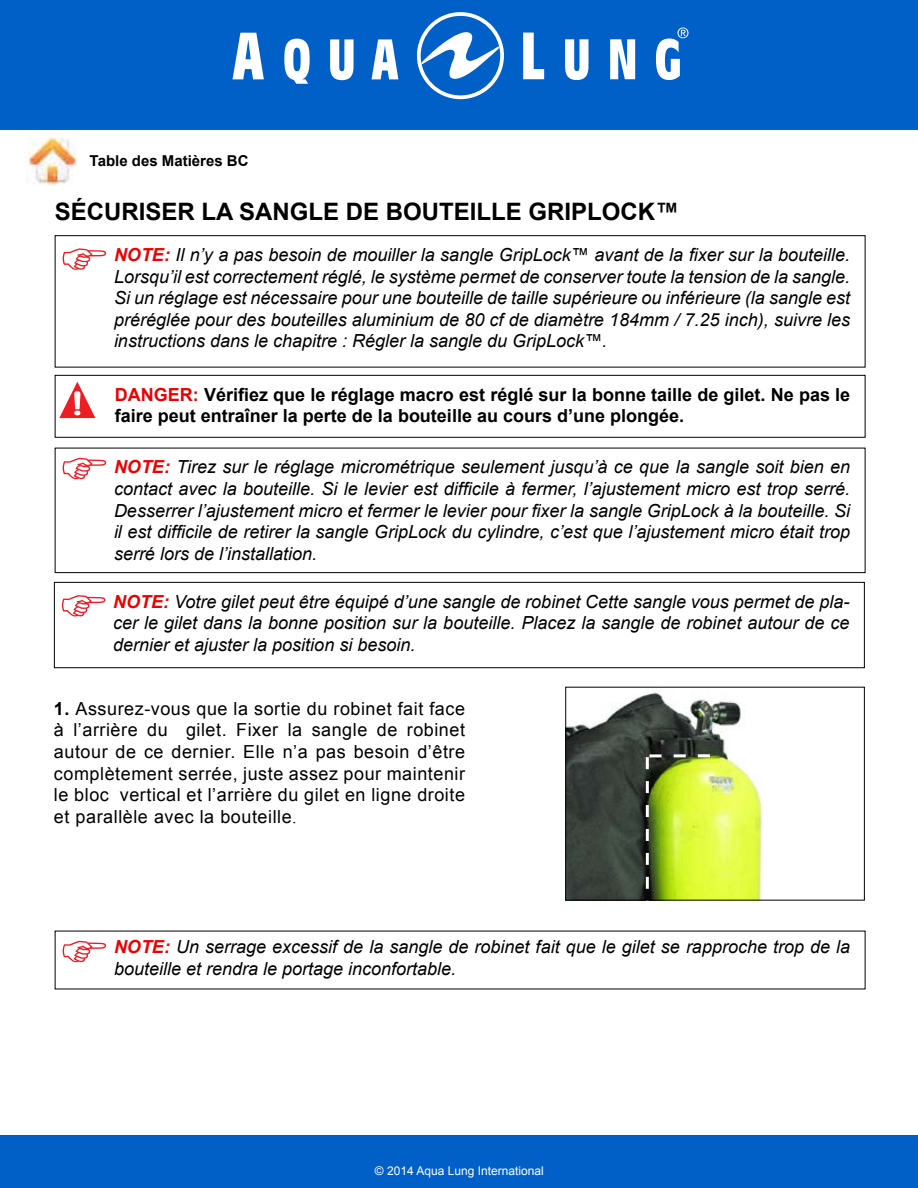
<style>
.page{position:relative;width:918px;height:1188px;background:#fff}
.page>*{position:absolute;margin:0;border:0;box-sizing:border-box;transform-origin:0 0}
.t1{font:700 24px "Arial";color:#000}
.t2{font:italic 18px/21.6px "Arial";color:#000;text-align:justify}
.t3{font:18px/21.6px "Arial";letter-spacing:.03em;color:#000;text-align:justify}
.t4{font:700 18px/21.6px "Arial";color:#000}
.t5{font:700 15px "Arial";color:#000}
.t6{font:12px "Arial";color:#fff}
.s1{font-weight:700;color:#ec0000}
.s2{color:#ec0000}
.s3{font-weight:700}
.s4{font-family:"Times New Roman"}
</style>
<div class="page">
<div style="left:0;top:1136px;width:918px;height:52px;background:#0060c8"></div>
<div style="left:0;top:0;width:918px;height:130px;background:#0060c8"></div>
<svg style="left:233px;top:33px;width:31px;height:46px"></svg>
<svg style="left:284px;top:39px;width:26px;height:45px"></svg>
<svg style="left:330px;top:39px;width:24px;height:41px"></svg>
<svg style="left:372px;top:39px;width:26px;height:40px"></svg>
<svg style="left:523px;top:33px;width:21px;height:46px"></svg>
<svg style="left:565px;top:39px;width:23px;height:41px"></svg>
<svg style="left:610px;top:39px;width:25px;height:40px"></svg>
<svg style="left:656px;top:28px;width:32px;height:52px"></svg>
<svg style="left:417px;top:12px;width:87px;height:87px"></svg>
<img style="left:27px;top:137px;width:50px;height:49px">
<div style="left:54px;top:582px;width:811px;height:86px;border:1px solid #000"></div>
<svg style="left:62px;top:595px;width:43px;height:21px"></svg>
<div style="left:55px;top:375px;width:811px;height:63px;border:1px solid #000"></div>
<svg style="left:59px;top:382px;width:36px;height:36px"></svg>
<div style="left:55px;top:235px;width:811px;height:133px;border:1px solid #000"></div>
<svg style="left:63px;top:248px;width:43px;height:22px"></svg>
<img style="left:567px;top:692px;width:196px;height:207px">
<div style="left:565px;top:687px;width:300px;height:214px;border:1px solid #000"></div>
<svg style="left:646px;top:754px;width:64px;height:147px;background:#acc733"></svg>
<div style="left:55px;top:448px;width:811px;height:125px;border:1px solid #000"></div>
<svg style="left:63px;top:458px;width:43px;height:21px"></svg>
<svg style="left:63px;top:941px;width:43px;height:21px"></svg>
<p class="t5" style="left:90px;top:151px;width:160px">Table des Matières BC</p>
<h1 class="t1" style="left:55px;top:196px;width:626px">SÉCURISER LA SANGLE DE BOUTEILLE GRIPLOCK™</h1>
<p class="t2" style="left:114px;top:244px;width:738px"><span class="s1">NOTE:</span> Il n’y a pas besoin de mouiller la sangle GripLock™ avant de la fixer sur la bouteille.<br>Lorsqu’il est correctement réglé, le système permet de conserver toute la tension de la sangle.<br>Si un réglage est nécessaire pour une bouteille de taille supérieure ou inférieure (la sangle est préréglée pour des bouteilles aluminium de 80 cf de diamètre 184mm / 7.25 inch), suivre les instructions dans le chapitre : Régler la sangle du GripLock™.</p>
<p class="t4" style="left:115px;top:384px;width:737px"><span class="s2">DANGER:</span> Vérifiez que le réglage macro est réglé sur la bonne taille de gilet. Ne pas le faire peut entraîner la perte de la bouteille au cours d’une plongée.</p>
<p class="t2" style="left:114px;top:456px;width:738px"><span class="s1">NOTE:</span> Tirez sur le réglage micrométrique seulement jusqu’à ce que la sangle soit bien en contact avec la bouteille. Si le levier est difficile à fermer, l’ajustement micro est trop serré.<br>Desserrer l’ajustement micro et fermer le levier pour fixer la sangle GripLock à la bouteille. Si il est difficile de retirer la sangle GripLock du cylindre, c’est que l’ajustement micro était trop serré lors de l’installation.</p>
<p class="t2" style="left:113px;top:591px;width:738px"><span class="s1">NOTE:</span> Votre gilet peut être équipé d’une sangle de robinet Cette sangle vous permet de pla&shy;cer le gilet dans la bonne position sur la bouteille. Placez la sangle de robinet autour de ce dernier et ajuster la position si besoin.</p>
<p class="t3" style="left:54px;top:698px;width:413px"><span class="s3">1.</span> Assurez-vous que la sortie du robinet fait face à l’arrière du gilet. Fixer la sangle de robinet autour de ce dernier. Elle n’a pas besoin d’être complètement serrée, juste assez pour maintenir le bloc vertical et l’arrière du gilet en ligne droite et parallèle avec la bouteille<span class="s4">.</span></p>
<p class="t2" style="left:114px;top:936px;width:738px"><span class="s1">NOTE:</span> Un serrage excessif de la sangle de robinet fait que le gilet se rapproche trop de la bouteille et rendra le portage inconfortable.</p>
<p class="t6" style="left:375px;top:1163px;width:170px">© 2014 Aqua Lung International</p>
</div>
